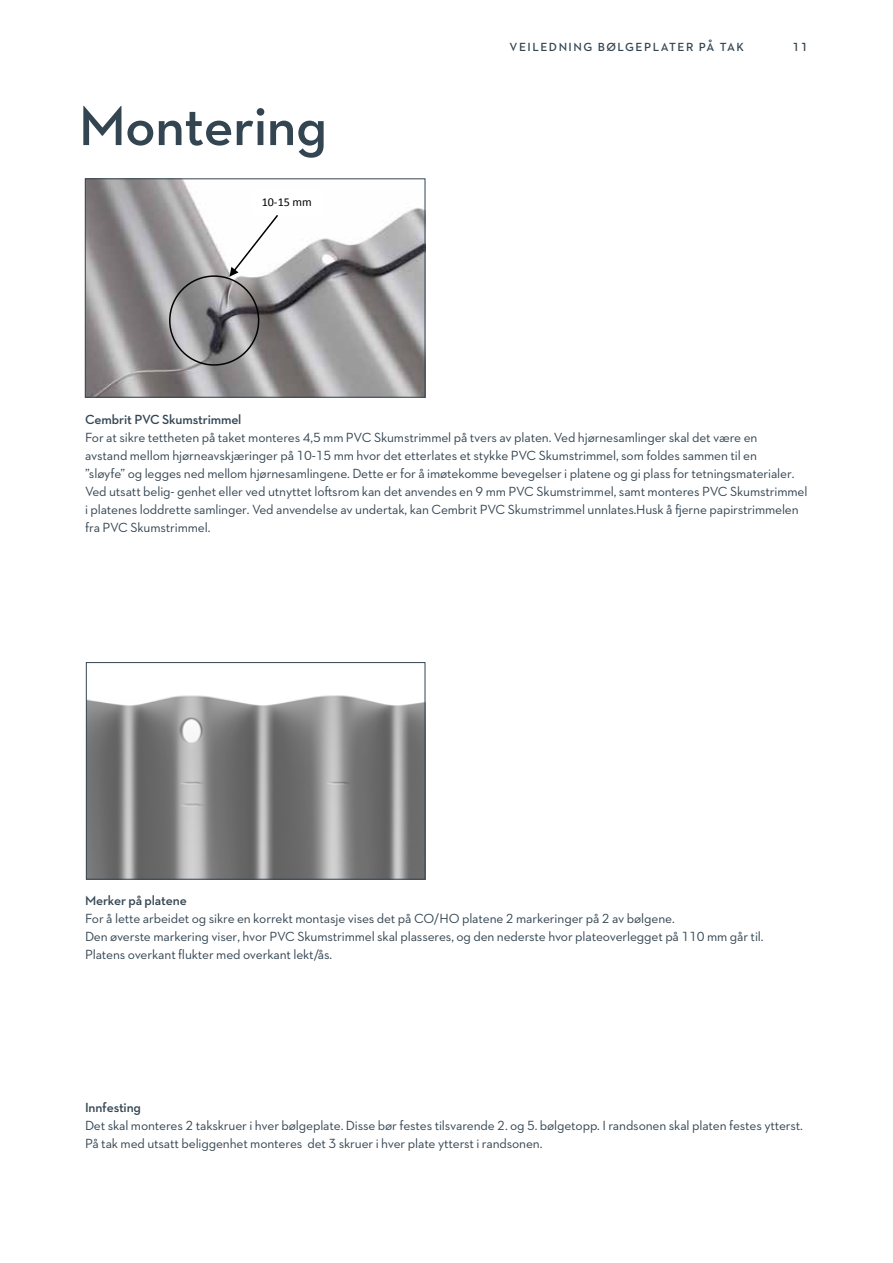
<style>
.page{position:relative;width:893px;height:1263px;background:#fff}
.page>*{position:absolute;margin:0;border:0;box-sizing:border-box;transform-origin:0 0}
.t1{font:600 57px "Neutraface 2 Text";letter-spacing:-.01em;color:#344552}
.t2{font:13.5px/18px "Neutraface 2 Text";letter-spacing:-.01em;color:#344552}
.t3{font:600 13.5px "Neutraface 2 Text";letter-spacing:-.01em;color:#344552}
.t4{font:600 12px "Neutraface 2 Text";letter-spacing:.125em;color:#344552}
.t5{font:12px "Calibri";color:#000}
</style>
<div class="page">
<img style="left:87px;top:181px;width:336px;height:214px">
<div style="left:85px;top:179px;width:340px;height:218px;border:1px solid #344552"></div>
<img style="left:88px;top:695px;width:335px;height:182px">
<div style="left:86px;top:662px;width:339px;height:217px;border:1px solid #344552"></div>
<div style="left:169px;top:275px;width:90px;height:91px;border:2px solid #020203;border-radius:50%"></div>
<svg style="left:229px;top:215px;width:51px;height:62px"></svg>
<div style="left:251px;top:190px;width:73px;height:25px;background:#fff"></div>
<h1 class="t1" style="left:79px;top:90px;width:250px">Montering</h1>
<p class="t5" style="left:262px;top:194px;width:52px">10-15 mm</p>
<p class="t4" style="left:510px;top:39px;width:236px">VEILEDNING BØLGEPLATER PÅ TAK</p>
<p class="t4" style="left:792px;top:39px;width:17px">11</p>
<p class="t3" style="left:85px;top:411px;width:158px">Cembrit PVC Skumstrimmel</p>
<p class="t2" style="left:85px;top:428px;width:724px">For at sikre tettheten på taket monteres 4,5 mm PVC Skumstrimmel på tvers av platen. Ved hjørnesamlinger skal det være en<br>avstand mellom hjørneavskjæringer på 10-15 mm hvor det etterlates et stykke PVC Skumstrimmel, som foldes sammen til en<br>”sløyfe” og legges ned mellom hjørnesamlingene. Dette er for å imøtekomme bevegelser i platene og gi plass for tetningsmaterialer.<br>Ved utsatt belig- genhet eller ved utnyttet loftsrom kan det anvendes en 9 mm PVC Skumstrimmel, samt monteres PVC Skumstrimmel i platenes loddrette samlinger. Ved anvendelse av undertak, kan Cembrit PVC Skumstrimmel unnlates.Husk å fjerne papirstrimmelen fra PVC Skumstrimmel.</p>
<p class="t3" style="left:85px;top:891px;width:103px">Merker på platene</p>
<p class="t2" style="left:85px;top:909px;width:680px">For å lette arbeidet og sikre en korrekt montasje vises det på CO/HO platene 2 markeringer på 2 av bølgene.<br>Den øverste markering viser, hvor PVC Skumstrimmel skal plasseres, og den nederste hvor plateoverlegget på 110 mm går til.<br>Platens overkant flukter med overkant lekt/ås.</p>
<p class="t3" style="left:85px;top:1099px;width:57px">Innfesting</p>
<p class="t2" style="left:85px;top:1116px;width:719px">Det skal monteres 2 takskruer i hver bølgeplate. Disse bør festes tilsvarende 2. og 5. bølgetopp. I randsonen skal platen festes ytterst.<br>På tak med utsatt beliggenhet monteres det 3 skruer i hver plate ytterst i randsonen.</p>
</div>
